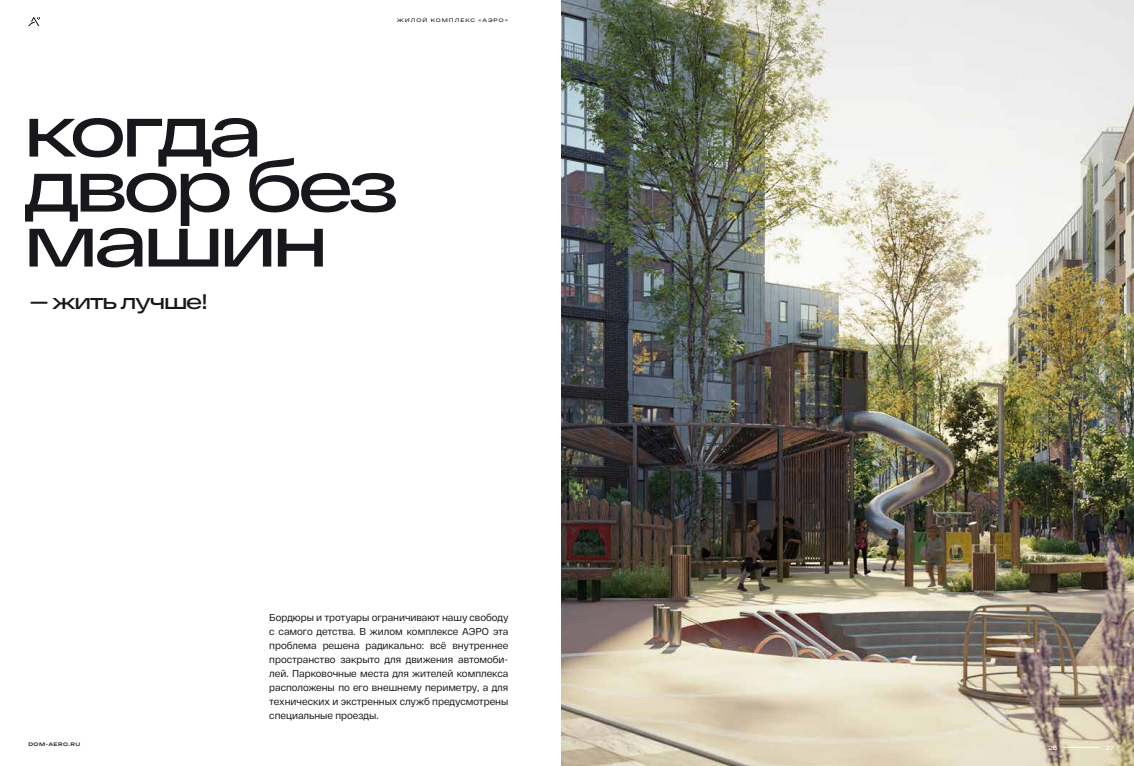
<style>
.page{position:relative;width:1134px;height:766px;background:#fff}
.page>*{position:absolute;margin:0;border:0;box-sizing:border-box;transform-origin:0 0}
.t1{font:600 72px/54.9px "RF Dewi Expanded";letter-spacing:-.06em;color:#1a171c}
.t2{font:600 21px "RF Dewi Expanded";letter-spacing:-.06em;color:#1a171c}
.t3{font:10px/14px "RF Dewi";color:#1a171c;text-align:justify}
.t4{font:600 6px "RF Dewi Expanded";color:#fff}
.t5{font:600 5px "RF Dewi Expanded";letter-spacing:.2em;color:#1a171c}
.t6{font:700 5px "RF Dewi Expanded";letter-spacing:.1em;color:#1a171c}
</style>
<div class="page">
<img style="left:561px;top:0;width:573px;height:765px">
<svg style="left:28px;top:17px;width:12px;height:9px"></svg>
<hr style="left:1063px;top:746px;width:36px;height:1px;background:#fff">
<p class="t5" style="left:397px;top:17px;width:112px">ЖИЛОЙ КОМПЛЕКС «АЭРО»</p>
<h1 class="t1" style="left:24px;top:103px;width:376px">когда двор без машин</h1>
<h2 class="t2" style="left:29px;top:289px;width:180px">— жить лучше!</h2>
<p class="t6" style="left:28px;top:740px;width:54px">DOM-AERO.RU</p>
<p class="t3" style="left:269px;top:610px;width:241px">Бордюры и тротуары ограничивают нашу свободу с самого детства. В жилом комплексе АЭРО эта проблема решена радикально: всё внутреннее пространство закрыто для движения автомоби&shy;лей. Парковочные места для жителей комплекса расположены по его внешнему периметру, а для технических и экстренных служб предусмотрены специальные проезды.</p>
<p class="t4" style="left:1048px;top:744px;width:10px">26</p>
<p class="t4" style="left:1106px;top:744px;width:10px">27</p>
</div>
